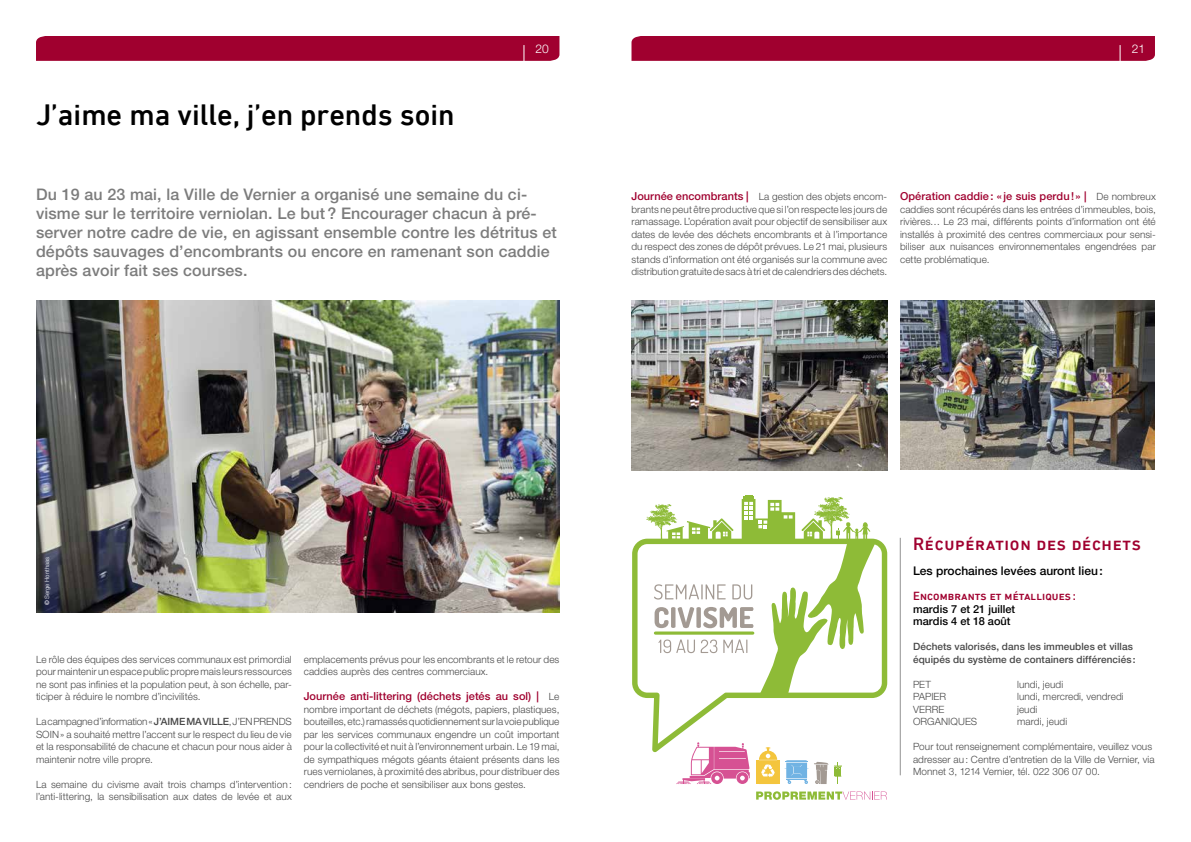
<style>
.page{position:relative;width:1191px;height:842px;background:#fff}
.page>*{position:absolute;margin:0;border:0;box-sizing:border-box;transform-origin:0 0}
.t1{font:500 30px "DIN Next LT Pro";color:#000}
.t2{font:500 18px "DIN Next LT Pro";letter-spacing:.04em;color:#a0002f}
.t3{font:500 16px/19px "Helvetica Neue LT Std";letter-spacing:.01em;color:#7c7c7c}
.t4{font:500 12px "Helvetica Neue LT Std";color:#000}
.t5{font:500 12px "DIN Next LT Pro";color:#a0002f}
.t6{font:300 12px "Helvetica Neue LT Std";color:#fff}
.t7{font:500 11px "Helvetica Neue LT Std";color:#a0002f}
.t8{font:500 11px/12.5px "Helvetica Neue LT";color:#000}
.t9{font:300 10px/12.5px "Helvetica Neue LT Std";letter-spacing:.005em;color:#484848;text-align:justify}
.t10{font:500 10px/12.5px "Helvetica Neue LT";letter-spacing:.01em;color:#484848}
.t11{font:300 6px "Helvetica Neue LT Std";color:#fff}
.s1{font-weight:500;font-size:11px;color:#a0002f}
.s2{font-weight:300;font-size:10px;color:#484848}
.s3{font-weight:500}
</style>
<div class="page">
<div style="left:36px;top:36px;width:523px;height:25px;background:#a0002f"></div>
<div style="left:631px;top:36px;width:524px;height:25px;background:#a0002f"></div>
<hr style="left:524px;top:45px;width:1px;height:33px;background:#fff">
<hr style="left:1120px;top:45px;width:1px;height:33px;background:#fff">
<img style="left:36px;top:300px;width:523px;height:313px">
<svg style="left:676px;top:752px;width:73px;height:32px"></svg>
<svg style="left:784px;top:760px;width:24px;height:24px"></svg>
<svg style="left:756px;top:791px;width:131px;height:9px"></svg>
<svg style="left:814px;top:762px;width:14px;height:22px"></svg>
<svg style="left:834px;top:762px;width:8px;height:22px"></svg>
<hr style="left:756px;top:760px;width:2px;height:24px;background:#f4c53d">
<hr style="left:777px;top:760px;width:3px;height:24px;background:#f4c53d">
<svg style="left:759px;top:752px;width:18px;height:32px"></svg>
<img style="left:631px;top:300px;width:256px;height:171px">
<hr style="left:900px;top:538px;width:1px;height:237px;background:#939393">
<img style="left:900px;top:300px;width:255px;height:170px">
<svg style="left:632px;top:539px;width:255px;height:213px"></svg>
<svg style="left:646px;top:495px;width:230px;height:201px"></svg>
<h1 class="t1" style="left:36px;top:98px;width:420px">J’aime ma ville, j’en prends soin</h1>
<p class="t6" style="left:535px;top:41px;width:15px">20</p>
<p class="t6" style="left:1131px;top:41px;width:15px">21</p>
<p class="t3" style="left:36px;top:185px;width:522px">Du 19 au 23 mai, la Ville de Vernier a organisé une semaine du ci&shy;visme sur le territoire verniolan. Le but ? Encourager chacun à pré&shy;server notre cadre de vie, en agissant ensemble contre les détritus et dépôts sauvages d’encombrants ou encore en ramenant son caddie après avoir fait ses courses.</p>
<p class="t9" style="left:631px;top:190px;width:257px"><span class="s1">Journée encombrants |</span> La gestion des objets encom&shy;brants ne peut être productive que si l’on respecte les jours de ramassage. L’opération avait pour objectif de sensibiliser aux dates de levée des déchets encombrants et à l’importance du respect des zones de dépôt prévues. Le 21 mai, plusieurs stands d’information ont été organisés sur la commune avec distribution gratuite de sacs à tri et de calendriers des déchets.</p>
<p class="t7" style="left:900px;top:190px;width:257px">Opération caddie: « je suis perdu! » | <span class="s2">De nombreux</span></p>
<p class="t9" style="left:900px;top:203px;width:257px">caddies sont récupérés dans les entrées d’immeubles, bois, rivières… Le 23 mai, différents points d’information ont été installés à proximité des centres commerciaux pour sensi&shy;biliser aux nuisances environnementales engendrées par cette problématique.</p>
<p class="t11" style="left:43px;top:605px;width:50px;rotate:-90deg"><span class="s3">©</span> Serge Honthaas</p>
<p class="t9" style="left:36px;top:653px;width:257px">Le rôle des équipes des services communaux est primordial pour maintenir un espace public propre mais leurs ressources ne sont pas infinies et la population peut, à son échelle, par&shy;ticiper à réduire le nombre d’incivilités.</p>
<p class="t9" style="left:36px;top:715px;width:257px">La campagne d’information «<span class="s3">J’AIME MA VILLE</span>, J’EN PRENDS SOIN» a souhaité mettre l’accent sur le respect du lieu de vie et la responsabilité de chacune et chacun pour nous aider à maintenir notre ville propre.</p>
<p class="t9" style="left:36px;top:778px;width:257px">La semaine du civisme avait trois champs d’intervention: l’anti-littering, la sensibilisation aux dates de levée et aux</p>
<p class="t9" style="left:304px;top:653px;width:257px">emplacements prévus pour les encombrants et le retour des caddies auprès des centres commerciaux.</p>
<p class="t7" style="left:304px;top:690px;width:257px">Journée anti-littering (déchets jetés au sol) | <span class="s2">Le</span></p>
<p class="t9" style="left:304px;top:703px;width:257px">nombre important de déchets (mégots, papiers, plastiques, bouteilles, etc.) ramassés quotidiennement sur la voie publique par les services communaux engendre un coût important pour la collectivité et nuit à l’environnement urbain. Le 19 mai, de sympathiques mégots géants étaient présents dans les rues verniolanes, à proximité des abribus, pour distribuer des cendriers de poche et sensibiliser aux bons gestes.</p>
<h2 class="t2" style="left:913px;top:534px;width:229px">Récupération des déchets</h2>
<p class="t4" style="left:913px;top:564px;width:191px">Les prochaines levées auront lieu:</p>
<p class="t5" style="left:913px;top:589px;width:164px">Encombrants et métalliques :</p>
<p class="t8" style="left:913px;top:602px;width:104px">mardis 7 et 21 juillet mardis 4 et 18 août</p>
<p class="t10" style="left:913px;top:640px;width:224px">Déchets valorisés, dans les immeubles et villas équipés du système de containers différenciés:</p>
<p class="t9" style="left:913px;top:678px;width:20px">PET</p>
<p class="t9" style="left:1017px;top:678px;width:48px">lundi, jeudi</p>
<p class="t9" style="left:913px;top:690px;width:35px">PAPIER</p>
<p class="t9" style="left:1017px;top:690px;width:108px">lundi, mercredi, vendredi</p>
<p class="t9" style="left:913px;top:703px;width:33px">VERRE</p>
<p class="t9" style="left:1017px;top:703px;width:22px">jeudi</p>
<p class="t9" style="left:913px;top:715px;width:65px">ORGANIQUES</p>
<p class="t9" style="left:1017px;top:715px;width:52px">mardi, jeudi</p>
<p class="t9" style="left:913px;top:740px;width:243px;text-align:left">Pour tout renseignement complémentaire, veuillez vous adresser au: Centre d’entretien de la Ville de Vernier, via<br>Monnet 3, 1214 Vernier, tél. 022 306 07 00.</p>
</div>
